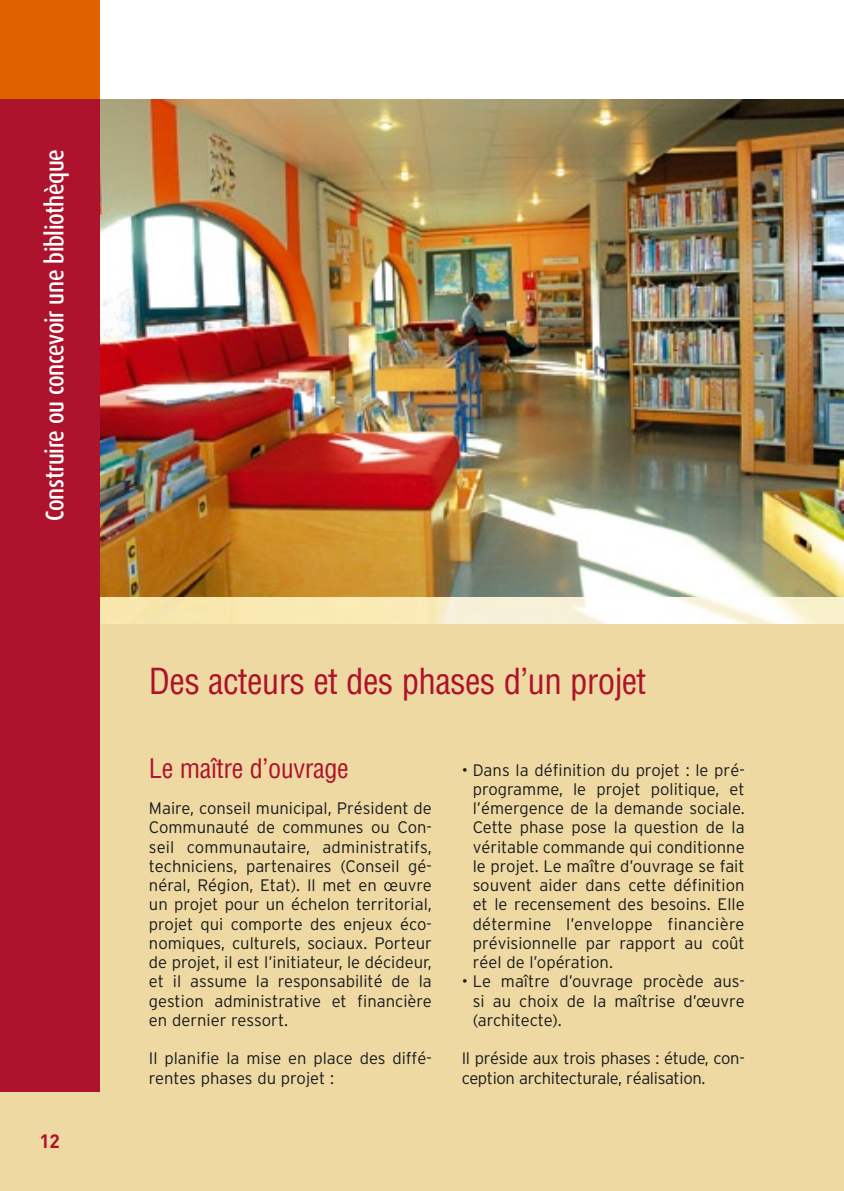
<style>
.page{position:relative;width:844px;height:1191px;background:#fff}
.page>*{position:absolute;margin:0;border:0;box-sizing:border-box;transform-origin:0 0}
.t1{font:condensed 35px "Helvetica";letter-spacing:-.02em;color:#ad132c}
.t2{font:condensed 26.25px "Helvetica";letter-spacing:-.015em;color:#ad132c}
.t3{font:500 25.55px "Dax";letter-spacing:-.015em;color:#fff;scale:.85 1}
.t4{font:700 19.07px "DIN";color:#ad132c}
.t5{font:300 16.62px/19.2px "Interstate";color:#1a1a1f;text-align:justify}
.t6{font:300 16.62px/19.2px "Interstate";letter-spacing:-.02em;color:#1a1a1f}
</style>
<div class="page">
<img style="left:99px;top:99px;width:744px;height:498px">
<div style="left:0;top:597px;width:843px;height:594px;background:#edd9a1"></div>
<div style="left:0;top:0;width:99px;height:99px;background:#df6100"></div>
<div style="left:0;top:99px;width:99px;height:992px;background:#ad132c"></div>
<h3 class="t3" style="left:40px;top:521px;width:439px;rotate:-90deg">Construire ou concevoir une bibliothèque</h3>
<p class="t4" style="left:39px;top:1128px;width:22px">12</p>
<h1 class="t1" style="left:149px;top:659px;width:499px">Des acteurs et des phases d’un projet</h1>
<h2 class="t2" style="left:149px;top:752px;width:201px">Le maître d’ouvrage</h2>
<p class="t5" style="left:149px;top:798px;width:284px">Maire, conseil municipal, Président de Communauté de communes ou Con&shy;seil communautaire, administratifs, techniciens, partenaires (Conseil gé&shy;néral, Région, Etat). Il met en œuvre un projet pour un échelon territorial, projet qui comporte des enjeux éco&shy;nomiques, culturels, sociaux. Porteur de projet, il est l’initiateur, le décideur, et il assume la responsabilité de la gestion administrative et financière en dernier ressort.</p>
<p class="t5" style="left:149px;top:1048px;width:284px">Il planifie la mise en place des diffé&shy;rentes phases du projet :</p>
<p class="t5" style="left:472px;top:760px;width:273px;text-indent:-11px">• Dans la définition du projet : le pré&shy;programme, le projet politique, et l’émergence de la demande sociale.<br>Cette phase pose la question de la véritable commande qui conditionne le projet. Le maître d’ouvrage se fait souvent aider dans cette définition et le recensement des besoins. Elle détermine l’enveloppe financière prévisionnelle par rapport au coût réel de l’opération.</p>
<p class="t5" style="left:472px;top:971px;width:273px;text-indent:-11px">• Le maître d’ouvrage procède aus&shy;si au choix de la maîtrise d’œuvre (architecte).</p>
<p class="t6" style="left:461px;top:1048px;width:284px">Il préside aux trois phases : étude, con&shy;ception architecturale, réalisation.</p>
</div>
